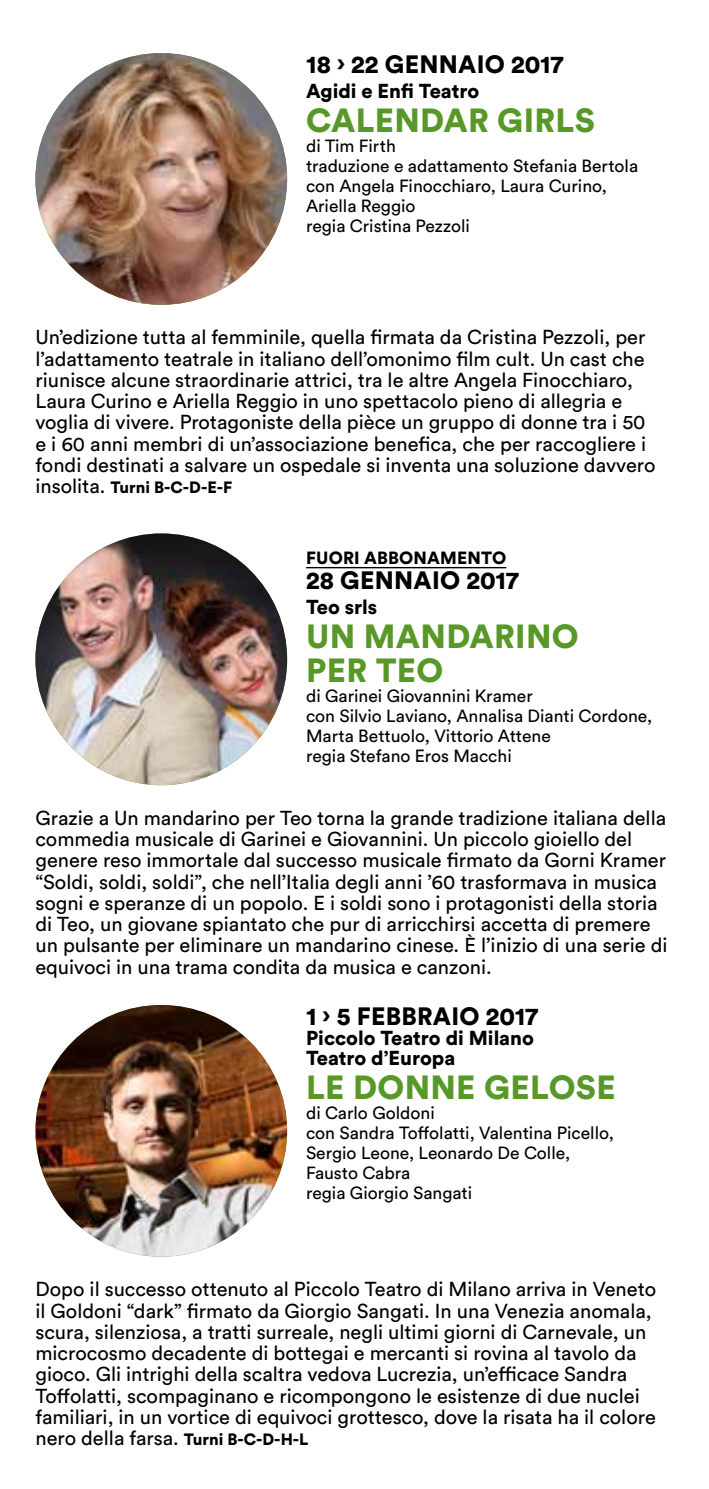
<style>
.page{position:relative;width:709px;height:1489px;background:#fff}
.page>*{position:absolute;margin:0;border:0;box-sizing:border-box;transform-origin:0 0}
.t1{font:900 33.25px/33.8px "Circular Std";letter-spacing:.01em;color:#579828}
.t2{font:900 24.75px "Circular Std";letter-spacing:.01em;color:#000}
.t3{font:20px/21.2px "Circular Std";color:#000}
.t4{font:900 20px/20px "Circular Std";color:#000}
.t5{font:17.5px/20px "Circular Std";color:#000}
.t6{font:900 17.5px "Circular Std";letter-spacing:.01em;color:#000}
.t7{font:900 16.25px "Circular Std";color:#000}
.s1{font-weight:400;font-size:20px}
.s2{font-weight:900;font-size:16.25px}
</style>
<div class="page">
<img style="left:35px;top:53px;width:252px;height:252px;border-radius:126px">
<hr style="left:306px;top:567px;width:200px;height:1px;background:#000">
<img style="left:35px;top:533px;width:252px;height:252px;border-radius:126px">
<img style="left:35px;top:1004px;width:252px;height:252px;border-radius:126px">
<p class="t2" style="left:306px;top:48px;width:259px">18 › 22 GENNAIO 2017</p>
<p class="t4" style="left:306px;top:81px;width:175px">Agidi e Enfi Teatro</p>
<h1 class="t1" style="left:306px;top:103px;width:290px">CALENDAR GIRLS</h1>
<p class="t5" style="left:306px;top:135px;width:334px">di Tim Firth<br>traduzione e adattamento Stefania Bertola con Angela Finocchiaro, Laura Curino,<br>Ariella Reggio<br>regia Cristina Pezzoli</p>
<p class="t3" style="left:35px;top:326px;width:621px">Un’edizione tutta al femminile, quella firmata da Cristina Pezzoli, per l’adattamento teatrale in italiano dell’omonimo film cult. Un cast che riunisce alcune straordinarie attrici, tra le altre Angela Finocchiaro, Laura Curino e Ariella Reggio in uno spettacolo pieno di allegria e voglia di vivere. Protagoniste della pièce un gruppo di donne tra i 50 e i 60 anni membri di un’associazione benefica, che per raccogliere i fondi destinati a salvare un ospedale si inventa una soluzione davvero</p>
<p class="t7" style="left:35px;top:476px;width:198px"><span class="s1">insolita.</span> Turni B-C-D-E-F</p>
<p class="t6" style="left:306px;top:546px;width:202px">FUORI ABBONAMENTO</p>
<p class="t2" style="left:306px;top:564px;width:214px">28 GENNAIO 2017</p>
<p class="t4" style="left:306px;top:596px;width:73px">Teo srls</p>
<h1 class="t1" style="left:306px;top:618px;width:274px">UN MANDARINO<br>PER TEO</h1>
<p class="t5" style="left:306px;top:685px;width:348px">di Garinei Giovannini Kramer<br>con Silvio Laviano, Annalisa Dianti Cordone, Marta Bettuolo, Vittorio Attene<br>regia Stefano Eros Macchi</p>
<p class="t3" style="left:35px;top:806px;width:633px">Grazie a Un mandarino per Teo torna la grande tradizione italiana della commedia musicale di Garinei e Giovannini. Un piccolo gioiello del genere reso immortale dal successo musicale firmato da Gorni Kramer “Soldi, soldi, soldi”, che nell’Italia degli anni ’60 trasformava in musica sogni e speranze di un popolo. E i soldi sono i protagonisti della storia di Teo, un giovane spiantato che pur di arricchirsi accetta di premere un pulsante per eliminare un mandarino cinese. È l’inizio di una serie di equivoci in una trama condita da musica e canzoni.</p>
<p class="t2" style="left:306px;top:999px;width:234px">1 › 5 FEBBRAIO 2017</p>
<p class="t4" style="left:306px;top:1027px;width:229px">Piccolo Teatro di Milano<br>Teatro d’Europa</p>
<h1 class="t1" style="left:306px;top:1069px;width:311px">LE DONNE GELOSE</h1>
<p class="t5" style="left:306px;top:1102px;width:309px">di Carlo Goldoni<br>con Sandra Toffolatti, Valentina Picello,<br>Sergio Leone, Leonardo De Colle,<br>Fausto Cabra<br>regia Giorgio Sangati</p>
<p class="t3" style="left:35px;top:1278px;width:622px">Dopo il successo ottenuto al Piccolo Teatro di Milano arriva in Veneto il Goldoni “dark” firmato da Giorgio Sangati. In una Venezia anomala, scura, silenziosa, a tratti surreale, negli ultimi giorni di Carnevale, un microcosmo decadente di bottegai e mercanti si rovina al tavolo da gioco. Gli intrighi della scaltra vedova Lucrezia, un’efficace Sandra Toffolatti, scompaginano e ricompongono le esistenze di due nuclei familiari, in un vortice di equivoci grottesco, dove la risata ha il colore nero della farsa. <span class="s2">Turni B-C-D-H-L</span></p>
</div>
